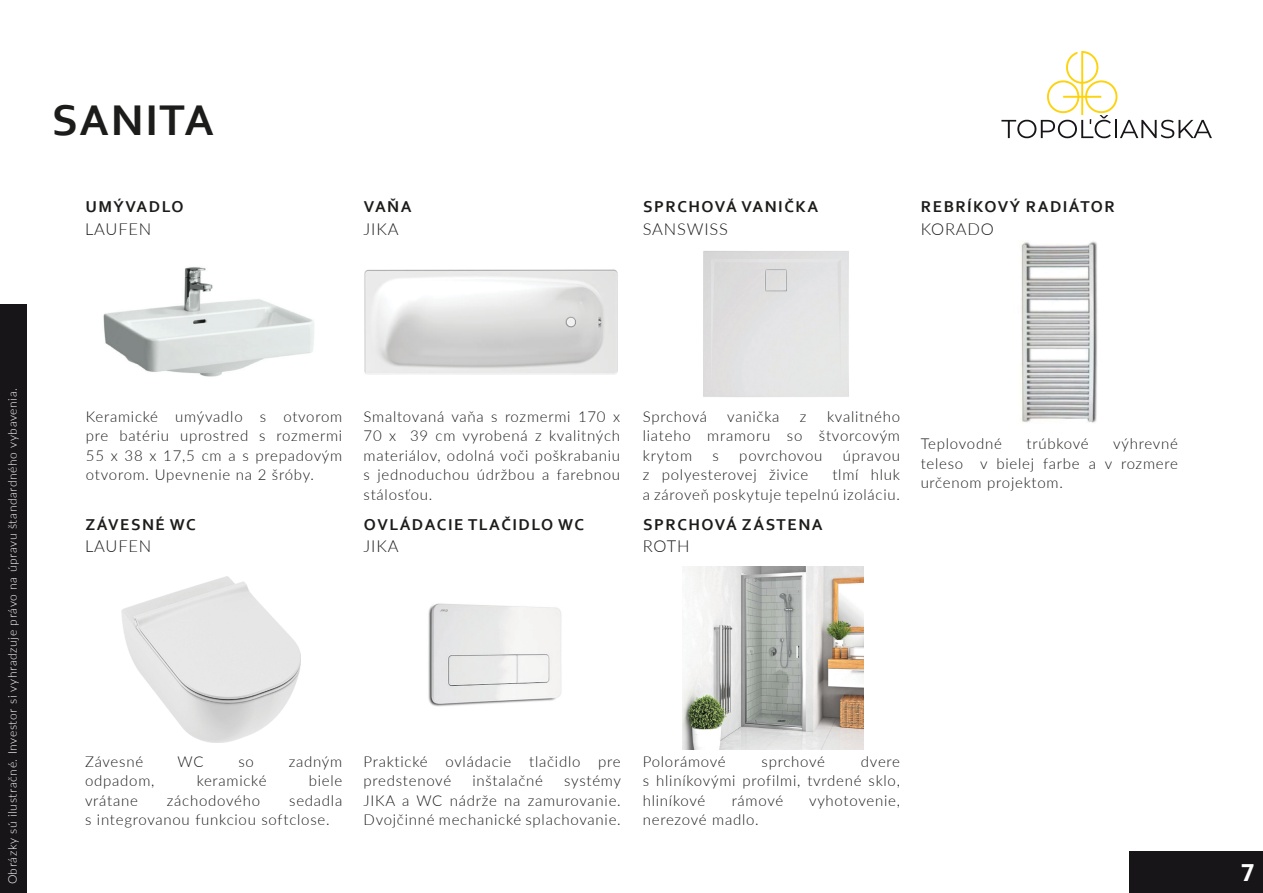
<style>
.page{position:relative;width:1263px;height:893px;background:#fff}
.page>*{position:absolute;margin:0;border:0;box-sizing:border-box;transform-origin:0 0}
.Paragraph_Style_1{font:700 45px "Corbel";letter-spacing:.04em;color:#1c1c1b}
.t1{font:700 24px "Microsoft New Tai Lue";color:#fff}
.t2{font:700 16.5px "Corbel";letter-spacing:.09em;color:#1c1c1b}
.t3{font:300 16.5px "Lato";letter-spacing:.05em;color:#1c1c1b}
.t4{font:300 15px/19.5px "Lato";letter-spacing:.05em;color:#1c1c1b;text-align:justify}
.t5{font:300 12px "Lato";letter-spacing:.05em;color:#fff}
</style>
<div class="page">
<img style="left:364px;top:269px;width:254px;height:106px">
<img style="left:103px;top:267px;width:211px;height:110px">
<img style="left:682px;top:567px;width:181px;height:182px">
<img style="left:121px;top:576px;width:180px;height:166px">
<img style="left:428px;top:603px;width:134px;height:104px">
<img style="left:1021px;top:241px;width:77px;height:182px">
<div style="left:1129px;top:851px;width:134px;height:42px;background:#181519"></div>
<svg style="left:1001px;top:51px;width:211px;height:87px"></svg>
<div style="left:0;top:304px;width:27px;height:589px;background:#181519"></div>
<p class="Paragraph_Style_1" style="left:52px;top:93px;width:164px">SANITA</p>
<p class="t2" style="left:85px;top:196px;width:100px">UMÝVADLO</p>
<p class="t3" style="left:85px;top:218px;width:68px">LAUFEN</p>
<p class="t2" style="left:364px;top:196px;width:49px">VAŇA</p>
<p class="t3" style="left:364px;top:217px;width:36px">JIKA</p>
<p class="t2" style="left:643px;top:196px;width:177px">SPRCHOVÁ VANIČKA</p>
<p class="t3" style="left:643px;top:217px;width:87px">SANSWISS</p>
<p class="t2" style="left:921px;top:196px;width:195px">REBRÍKOVÝ RADIÁTOR</p>
<p class="t3" style="left:921px;top:217px;width:75px">KORADO</p>
<p class="t5" style="left:4px;top:884px;width:498px;rotate:-90deg">Obrázky sú ilustračné. Investor si vyhradzuje právo na úpravu štandardného vybavenia.</p>
<p class="t4" style="left:86px;top:406px;width:258px">Keramické umývadlo s otvorom pre batériu uprostred s rozmermi 55 x 38 x 17,5 cm a s prepadovým otvorom. Upevnenie na 2 šróby.</p>
<p class="t2" style="left:85px;top:514px;width:112px">ZÁVESNÉ WC</p>
<p class="t3" style="left:85px;top:535px;width:68px">LAUFEN</p>
<p class="t4" style="left:364px;top:406px;width:258px">Smaltovaná vaňa s rozmermi 170 x 70 x 39 cm vyrobená z kvalitných materiálov, odolná voči poškrabaniu s jednoduchou údržbou a farebnou stálosťou.</p>
<p class="t2" style="left:364px;top:514px;width:222px">OVLÁDACIE TLAČIDLO WC</p>
<p class="t3" style="left:364px;top:535px;width:36px">JIKA</p>
<p class="t4" style="left:643px;top:406px;width:66px">Sprchová</p>
<p class="t4" style="left:727px;top:406px;width:54px">vanička</p>
<p class="t4" style="left:800px;top:406px;width:8px">z</p>
<p class="t4" style="left:643px;top:406px;width:259px;text-indent:184px">kvalitného liateho mramoru so štvorcovým krytom</p>
<p class="t4" style="left:712px;top:445px;width:8px">s</p>
<p class="t4" style="left:739px;top:445px;width:85px">povrchovou</p>
<p class="t4" style="left:843px;top:445px;width:59px">úpravou</p>
<p class="t4" style="left:643px;top:464px;width:167px">z polyesterovej živice</p>
<p class="t4" style="left:643px;top:464px;width:259px;text-align:right">tlmí hluk<br>a zároveň poskytuje tepelnú izoláciu.</p>
<p class="t2" style="left:643px;top:514px;width:181px">SPRCHOVÁ ZÁSTENA</p>
<p class="t3" style="left:643px;top:535px;width:48px">ROTH</p>
<p class="t4" style="left:921px;top:434px;width:83px">Teplovodné</p>
<p class="t4" style="left:1026px;top:434px;width:64px">trúbkové</p>
<p class="t4" style="left:921px;top:434px;width:259px;text-indent:192px">výhrevné teleso v bielej farbe a v rozmere určenom projektom.</p>
<p class="t4" style="left:85px;top:751px;width:60px">Závesné</p>
<p class="t4" style="left:178px;top:751px;width:28px">WC</p>
<p class="t4" style="left:238px;top:751px;width:17px">so</p>
<p class="t4" style="left:289px;top:751px;width:55px">zadným</p>
<p class="t4" style="left:85px;top:771px;width:71px">odpadom,</p>
<p class="t4" style="left:197px;top:771px;width:71px">keramické</p>
<p class="t4" style="left:309px;top:771px;width:35px">biele</p>
<p class="t4" style="left:85px;top:790px;width:54px">vrátane</p>
<p class="t4" style="left:167px;top:790px;width:95px">záchodového</p>
<p class="t4" style="left:85px;top:790px;width:259px;text-indent:204px">sedadla s integrovanou funkciou softclose.</p>
<p class="t4" style="left:364px;top:751px;width:259px">Praktické ovládacie tlačidlo pre predstenové</p>
<p class="t4" style="left:472px;top:771px;width:72px">inštalačné</p>
<p class="t4" style="left:364px;top:771px;width:259px;text-indent:201px">systémy JIKA a WC nádrže na zamurovanie.<br>Dvojčinné mechanické splachovanie.</p>
<p class="t4" style="left:643px;top:751px;width:259px;text-indent:218px">dvere s hliníkovými profilmi, tvrdené sklo, hliníkové</p>
<p class="t4" style="left:643px;top:751px;width:84px">Polorámové</p>
<p class="t4" style="left:762px;top:751px;width:65px">sprchové</p>
<p class="t4" style="left:732px;top:790px;width:53px">rámové</p>
<p class="t4" style="left:809px;top:790px;width:92px">vyhotovenie,</p>
<p class="t4" style="left:643px;top:810px;width:117px">nerezové madlo.</p>
<p class="t1" style="left:1241px;top:859px;width:15px">7</p>
</div>
